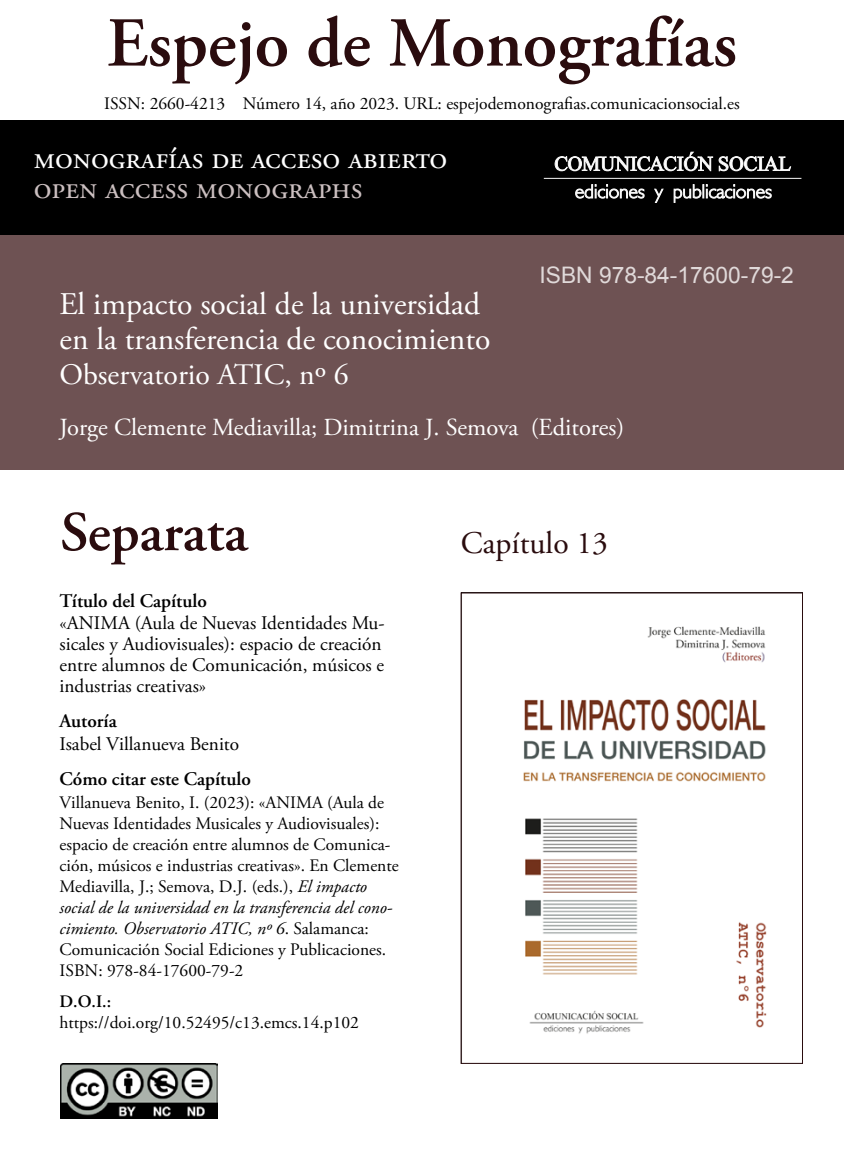
<style>
.page{position:relative;width:844px;height:1166px;background:#fff}
.page>*{position:absolute;margin:0;border:0;box-sizing:border-box;transform-origin:0 0}
.t1{font:600 70px "Adobe Garamond Pro";color:#2a0c0e}
.t2{font:600 56px "Adobe Garamond Pro";color:#2a0c0e}
.t3{font:31.5px/35px "Adobe Garamond Pro";color:#fff}
.t4{font:31.5px "Adobe Garamond Pro";color:#cbbfc0}
.t5{font:31.5px "Adobe Garamond Pro";color:#2a0c0e}
.t6{font:29.75px "Adobe Garamond Pro";letter-spacing:-.005em;color:#fff}
.body{font:24.5px "Adobe Garamond Pro";letter-spacing:-.005em;color:#fff}
.t7{font:22.75px "Arial";color:#e0d9d9}
.OA_etiquetas{font:19.25px/21px "Adobe Garamond Pro";color:#000}
.OA_etiquetas-2{font:600 19.25px "Adobe Garamond Pro";color:#000}
.Autor{font:19.25px "Adobe Garamond Pro";letter-spacing:-.005em;color:#000}
.Autor-2{font:17.5px/21px "Adobe Garamond Pro";color:#000}
.body-2{font:17.5px "Adobe Garamond Pro";color:#000}
.OA_etiquetas-3{font:17.5px "Adobe Garamond Pro";color:#000}
.OA_etiquetas-4{font:600 17.5px "Adobe Garamond Pro";color:#000}
.s1{font-style:italic}
</style>
<div class="page">
<img style="left:523px;top:626px;width:244px;height:408px">
<div style="left:0;top:235px;width:843px;height:235px;background:#6e5253"></div>
<img style="left:60px;top:1063px;width:158px;height:55px">
<div style="left:0;top:120px;width:843px;height:115px;background:#000"></div>
<svg style="left:554px;top:152px;width:236px;height:19px"></svg>
<hr style="left:543px;top:178px;width:258px;height:1px;background:#f6f6f6">
<svg style="left:575px;top:184px;width:196px;height:19px"></svg>
<p class="t1" style="left:107px;top:3px;width:631px">Espejo de Monografías</p>
<p class="body-2" style="left:104px;top:93px;width:637px">ISSN: 2660-4213 Número 14, año 2023. URL: espejodemonografias.comunicacionsocial.es</p>
<p class="t3" style="left:34px;top:141px;width:415px">monografías de acceso abierto</p>
<p class="t4" style="left:34px;top:169px;width:330px">open access monographs</p>
<p class="t7" style="left:539px;top:260px;width:256px">ISBN 978-84-17600-79-2</p>
<p class="t3" style="left:60px;top:288px;width:432px">El impacto social de la universidad en la transferencia de conocimiento</p>
<p class="t6" style="left:60px;top:357px;width:291px">Observatorio ATIC, nº 6</p>
<p class="body" style="left:60px;top:413px;width:566px">Jorge Clemente Mediavilla; Dimitrina J. Semova (Editores)</p>
<p class="t2" style="left:60px;top:500px;width:189px">Separata</p>
<p class="OA_etiquetas-2" style="left:60px;top:589px;width:149px">Título del Capítulo</p>
<p class="OA_etiquetas" style="left:60px;top:613px;width:326px">«ANIMA (Aula de Nuevas Identidades Mu&shy;sicales y Audiovisuales): espacio de creación entre alumnos de Comunicación, músicos e industrias creativas»</p>
<p class="OA_etiquetas-2" style="left:60px;top:710px;width:59px">Autoría</p>
<p class="Autor" style="left:60px;top:732px;width:181px">Isabel Villanueva Benito</p>
<p class="OA_etiquetas-2" style="left:60px;top:768px;width:193px">Cómo citar este Capítulo</p>
<p class="Autor-2" style="left:60px;top:792px;width:340px">Villanueva Benito, I. (2023): «ANIMA (Aula de Nuevas Identidades Musicales y Audiovisuales): espacio de creación entre alumnos de Comunica&shy;ción, músicos e industrias creativas». En Clemente Mediavilla, J.; Semova, D.J. (eds.), <span class="s1">El impacto social de la universidad en la transferencia del cono&shy;cimiento. Observatorio ATIC, nº 6</span>. Salamanca:<br>Comunicación Social Ediciones y Publicaciones.<br>ISBN: 978-84-17600-79-2</p>
<p class="OA_etiquetas-4" style="left:60px;top:992px;width:53px">D.O.I.:</p>
<p class="OA_etiquetas-3" style="left:60px;top:1012px;width:301px">https://doi.org/10.52495/c13.emcs.14.p102</p>
<p class="t5" style="left:461px;top:524px;width:148px">Capítulo 13</p>
</div>
